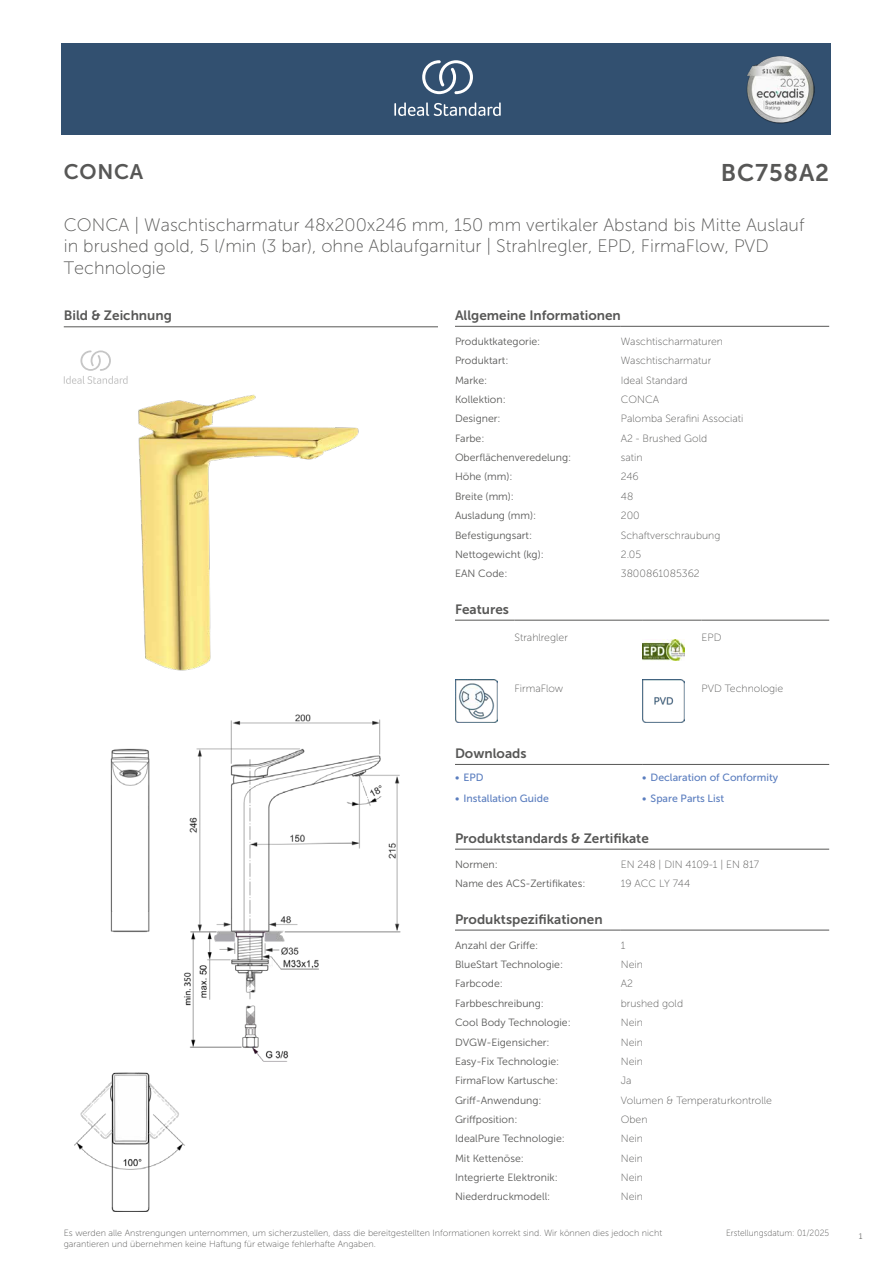
<style>
.page{position:relative;width:893px;height:1263px;background:#fff}
.page>*{position:absolute;margin:0;border:0;box-sizing:border-box;transform-origin:0 0}
.t1{font:24px "Museo Sans 700";letter-spacing:.035em;color:#575756}
.t2{font:21px "Museo Sans 700";letter-spacing:.035em;color:#575756}
.t3{font:18px/21.6px "Museo Sans 100";color:#575756}
.t4{font:13.5px "Museo Sans 700";color:#575756}
.t5{font:10.5px "Museo Sans 300";color:#575756}
.t6{font:10.5px "Museo Sans 100";color:#575756}
.t7{font:10.5px "Museo Sans 500";color:#5b7ebf}
.t8{font:9px/10.8px "Museo Sans 100";color:#575756}
.t9{font:9px "Museo Sans 100";color:#575756;scale:.95 1}
.t10{font:300 9px "Calibri";color:#575756;scale:.95 1}
</style>
<div class="page">
<div style="left:62px;top:43px;width:769px;height:91px;background:#325070"></div>
<hr style="left:455px;top:326px;width:166px;height:1px;background:#575756">
<hr style="left:621px;top:326px;width:208px;height:1px;background:#575756">
<hr style="left:455px;top:620px;width:59px;height:1px;background:#575756">
<hr style="left:514px;top:620px;width:128px;height:1px;background:#575756">
<hr style="left:642px;top:620px;width:60px;height:1px;background:#575756">
<hr style="left:702px;top:620px;width:127px;height:1px;background:#575756">
<img style="left:642px;top:640px;width:43px;height:20px">
<img style="left:455px;top:680px;width:42px;height:42px">
<img style="left:642px;top:680px;width:43px;height:42px">
<hr style="left:455px;top:764px;width:187px;height:1px;background:#575756">
<hr style="left:642px;top:764px;width:187px;height:1px;background:#575756">
<hr style="left:455px;top:849px;width:166px;height:1px;background:#575756">
<hr style="left:621px;top:849px;width:208px;height:1px;background:#575756">
<hr style="left:455px;top:930px;width:166px;height:1px;background:#575756">
<hr style="left:621px;top:930px;width:208px;height:1px;background:#575756">
<img style="left:75px;top:714px;width:326px;height:497px">
<hr style="left:64px;top:327px;width:374px;height:1px;background:#575756">
<svg style="left:64px;top:350px;width:64px;height:34px"></svg>
<img style="left:138px;top:395px;width:221px;height:275px">
<svg style="left:394px;top:102px;width:107px;height:14px"></svg>
<svg style="left:422px;top:60px;width:51px;height:34px"></svg>
<img style="left:746px;top:56px;width:68px;height:67px">
<h2 class="t2" style="left:64px;top:160px;width:81px">CONCA</h2>
<h1 class="t1" style="left:721px;top:160px;width:110px">BC758A2</h1>
<h3 class="t3" style="left:64px;top:214px;width:742px">CONCA | Waschtischarmatur 48x200x246 mm, 150 mm vertikaler Abstand bis Mitte Auslauf in brushed gold, 5 l/min (3 bar), ohne Ablaufgarnitur | Strahlregler, EPD, FirmaFlow, PVD<br>Technologie</h3>
<p class="t4" style="left:64px;top:308px;width:110px">Bild &amp; Zeichnung</p>
<p class="t4" style="left:455px;top:308px;width:167px">Allgemeine Informationen</p>
<p class="t5" style="left:455px;top:336px;width:87px">Produktkategorie:</p>
<p class="t6" style="left:621px;top:336px;width:104px">Waschtischarmaturen</p>
<p class="t5" style="left:455px;top:355px;width:55px">Produktart:</p>
<p class="t6" style="left:621px;top:355px;width:92px">Waschtischarmatur</p>
<p class="t5" style="left:455px;top:374px;width:34px">Marke:</p>
<p class="t6" style="left:621px;top:374px;width:68px">Ideal Standard</p>
<p class="t5" style="left:455px;top:394px;width:52px">Kollektion:</p>
<p class="t6" style="left:621px;top:394px;width:40px">CONCA</p>
<p class="t5" style="left:455px;top:413px;width:47px">Designer:</p>
<p class="t6" style="left:621px;top:413px;width:124px">Palomba Serafini Associati</p>
<p class="t5" style="left:455px;top:432px;width:31px">Farbe:</p>
<p class="t6" style="left:621px;top:433px;width:88px">A2 - Brushed Gold</p>
<p class="t5" style="left:455px;top:452px;width:118px">Oberflächenveredelung:</p>
<p class="t6" style="left:621px;top:452px;width:23px">satin</p>
<p class="t5" style="left:455px;top:471px;width:59px">Höhe (mm):</p>
<p class="t6" style="left:621px;top:471px;width:20px">246</p>
<p class="t5" style="left:455px;top:491px;width:61px">Breite (mm):</p>
<p class="t6" style="left:621px;top:491px;width:14px">48</p>
<p class="t5" style="left:455px;top:510px;width:83px">Ausladung (mm):</p>
<p class="t6" style="left:621px;top:510px;width:20px">200</p>
<p class="t5" style="left:455px;top:529px;width:79px">Befestigungsart:</p>
<p class="t6" style="left:621px;top:529px;width:101px">Schaftverschraubung</p>
<p class="t5" style="left:455px;top:549px;width:90px">Nettogewicht (kg):</p>
<p class="t6" style="left:621px;top:549px;width:22px">2.05</p>
<p class="t5" style="left:455px;top:568px;width:54px">EAN Code:</p>
<p class="t6" style="left:621px;top:568px;width:80px">3800861085362</p>
<p class="t4" style="left:455px;top:602px;width:55px">Features</p>
<p class="t6" style="left:514px;top:632px;width:55px">Strahlregler</p>
<p class="t6" style="left:702px;top:632px;width:21px">EPD</p>
<p class="t6" style="left:514px;top:683px;width:50px">FirmaFlow</p>
<p class="t6" style="left:702px;top:683px;width:83px">PVD Technologie</p>
<p class="t4" style="left:455px;top:746px;width:73px">Downloads</p>
<p class="t7" style="left:455px;top:772px;width:30px">• EPD</p>
<p class="t7" style="left:642px;top:772px;width:138px">• Declaration of Conformity</p>
<p class="t7" style="left:455px;top:793px;width:95px">• Installation Guide</p>
<p class="t7" style="left:642px;top:793px;width:84px">• Spare Parts List</p>
<p class="t4" style="left:455px;top:831px;width:195px">Produktstandards &amp; Zertifikate</p>
<p class="t5" style="left:455px;top:858px;width:44px">Normen:</p>
<p class="t6" style="left:621px;top:859px;width:140px">EN 248 | DIN 4109-1 | EN 817</p>
<p class="t5" style="left:455px;top:878px;width:132px">Name des ACS-Zertifikates:</p>
<p class="t6" style="left:621px;top:878px;width:71px">19 ACC LY 744</p>
<p class="t4" style="left:455px;top:911px;width:149px">Produktspezifikationen</p>
<p class="t5" style="left:455px;top:939px;width:85px">Anzahl der Griffe:</p>
<p class="t6" style="left:621px;top:939px;width:6px">1</p>
<p class="t5" style="left:455px;top:959px;width:110px">BlueStart Technologie:</p>
<p class="t6" style="left:621px;top:959px;width:24px">Nein</p>
<p class="t5" style="left:455px;top:978px;width:49px">Farbcode:</p>
<p class="t6" style="left:621px;top:978px;width:14px">A2</p>
<p class="t5" style="left:455px;top:997px;width:90px">Farbbeschreibung:</p>
<p class="t6" style="left:621px;top:998px;width:64px">brushed gold</p>
<p class="t5" style="left:455px;top:1017px;width:117px">Cool Body Technologie:</p>
<p class="t6" style="left:621px;top:1017px;width:24px">Nein</p>
<p class="t5" style="left:455px;top:1036px;width:96px">DVGW-Eigensicher:</p>
<p class="t6" style="left:621px;top:1036px;width:24px">Nein</p>
<p class="t5" style="left:455px;top:1056px;width:106px">Easy-Fix Technologie:</p>
<p class="t6" style="left:621px;top:1056px;width:24px">Nein</p>
<p class="t5" style="left:455px;top:1075px;width:105px">FirmaFlow Kartusche:</p>
<p class="t6" style="left:621px;top:1075px;width:12px">Ja</p>
<p class="t5" style="left:455px;top:1094px;width:88px">Griff-Anwendung:</p>
<p class="t6" style="left:621px;top:1094px;width:153px">Volumen &amp; Temperaturkontrolle</p>
<p class="t5" style="left:455px;top:1114px;width:64px">Griffposition:</p>
<p class="t6" style="left:621px;top:1114px;width:28px">Oben</p>
<p class="t5" style="left:455px;top:1133px;width:111px">IdealPure Technologie:</p>
<p class="t6" style="left:621px;top:1133px;width:24px">Nein</p>
<p class="t5" style="left:455px;top:1152px;width:70px">Mit Kettenöse:</p>
<p class="t6" style="left:621px;top:1152px;width:24px">Nein</p>
<p class="t5" style="left:455px;top:1172px;width:104px">Integrierte Elektronik:</p>
<p class="t6" style="left:621px;top:1172px;width:24px">Nein</p>
<p class="t5" style="left:455px;top:1191px;width:97px">Niederdruckmodell:</p>
<p class="t6" style="left:621px;top:1191px;width:24px">Nein</p>
<p class="t8" style="left:64px;top:1227px;width:600px">Es werden alle Anstrengungen unternommen, um sicherzustellen, dass die bereitgestellten Informationen korrekt sind. Wir können dies jedoch nicht garantieren und übernehmen keine Haftung für etwaige fehlerhafte Angaben.</p>
<p class="t9" style="left:726px;top:1228px;width:110px">Erstellungsdatum: 01/2025</p>
<p class="t10" style="left:858px;top:1230px;width:6px">1</p>
</div>
